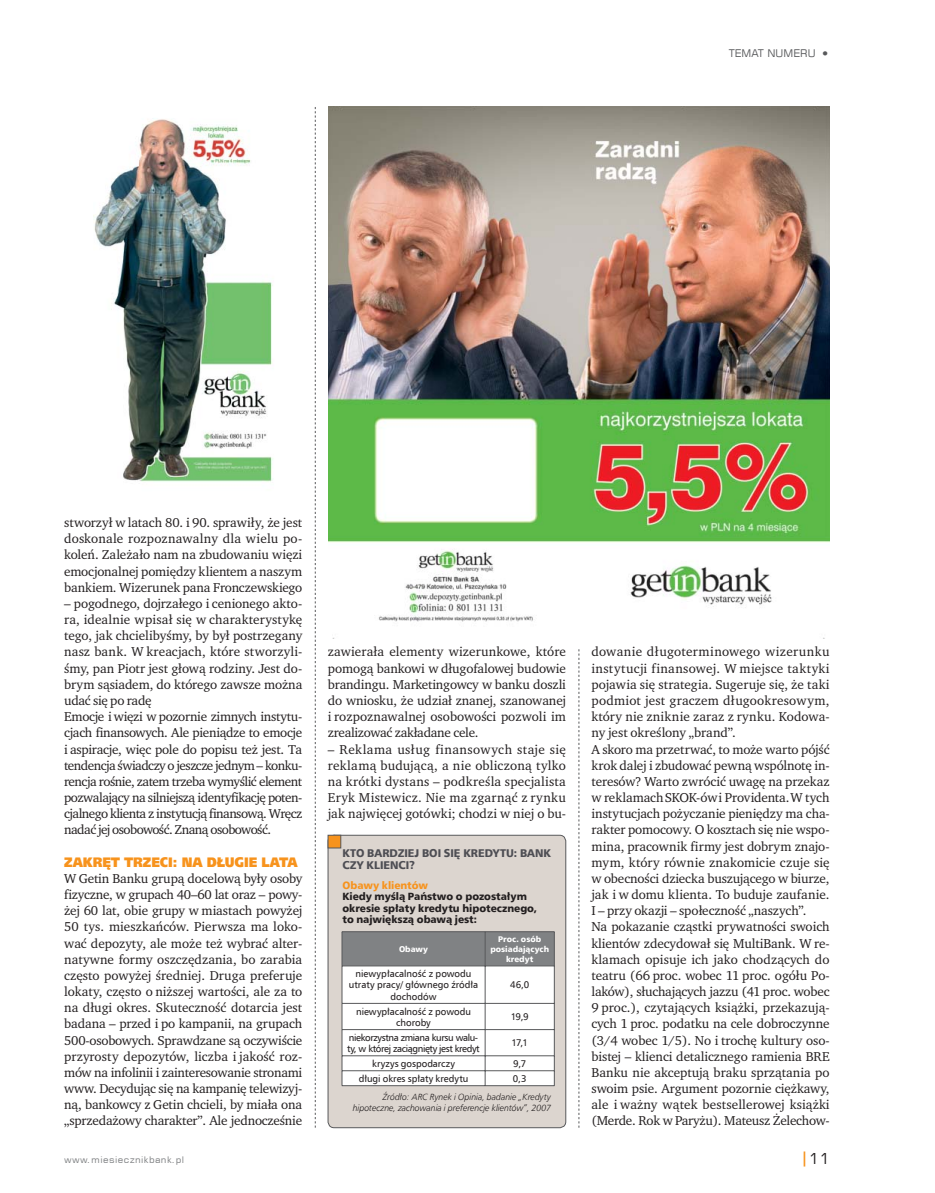
<style>
.page{position:relative;width:935px;height:1193px;background:#fff}
.page>*{position:absolute;margin:0;border:0;box-sizing:border-box;transform-origin:0 0}
.t1{font:15px "Square 721 EU";color:#231f20}
.t2{font:13.8px "Humnst 777 X Blk EU";letter-spacing:-.005em;color:#f7931d;scale:.9 1}
.t3{font:13.2px/16.2px "Charter Itc TCE";letter-spacing:-.005em;color:#231f20;text-align:justify}
.t4{font:11.25px/12.8px "Humnst 777 Blk EU";color:#4e4e54}
.t5{font:10.5px/11.2px "Humnst 777 Blk EU";letter-spacing:-.005em;color:#231f20}
.t6{font:10.5px "Square 721 EU";letter-spacing:.01em;color:#58595b}
.t7{font:9.75px/11.2px "Humnst 777 EU";letter-spacing:-.005em;color:#231f20;text-align:center}
.t8{font:9.75px/11.2px "Humnst 777 EU";letter-spacing:-.04em;color:#231f20}
.t9{font:italic 9px/10.5px "Humnst 777 Lt EU";letter-spacing:-.005em;color:#231f20;text-align:right}
.t10{font:9px "Square 721 EU";letter-spacing:.04em;color:#808284;scale:1.09 1}
.t11{font:8.25px/9.8px "Humnst 777 Blk EU";color:#fff;text-align:center}
.s1{font-size:15px}
.s2{color:#f7931d}
.s3{font-weight:700;color:#f7931d}
</style>
<div class="page">
<svg style="left:315px;top:107px;width:1px;height:1020px"></svg>
<svg style="left:579px;top:649px;width:1px;height:478px"></svg>
<img style="left:94px;top:118px;width:179px;height:364px">
<img style="left:328px;top:107px;width:501px;height:531px">
<div style="left:328px;top:835px;width:238px;height:292px;background:#dcd5cf;border-radius:6px"></div>
<div style="left:328px;top:835px;width:238px;height:292px;border:1px solid #58595b;border-radius:6px"></div>
<div style="left:328px;top:835px;width:13px;height:12px;background:#f7931d"></div>
<div style="left:328px;top:835px;width:13px;height:13px;border:1px solid #58595b"></div>
<svg style="left:342px;top:931px;width:213px;height:154px;background:#dbdbdc"></svg>
<hr style="left:342px;top:1085px;width:143px;height:1px;background:#58595b">
<hr style="left:485px;top:1085px;width:69px;height:1px;background:#58595b">
<p class="t6" style="left:729px;top:47px;width:102px">TEMAT NUMERU <span class="s1">•</span></p>
<p class="t3" style="left:64px;top:515px;width:240px">stworzył w latach 80. i 90. sprawiły, że jest doskonale rozpoznawalny dla wielu po&shy;koleń. Zależało nam na zbudowaniu więzi emocjonalnej pomiędzy klientem a naszym bankiem. Wizerunek pana Fronczewskiego</p>
<p class="t3" style="left:64px;top:596px;width:240px;text-align:left">– pogodnego, dojrzałego i cenionego akto&shy;ra, idealnie wpisał się w charakterystykę tego, jak chcielibyśmy, by był postrzegany nasz bank. W kreacjach, które stworzyli&shy;śmy, pan Piotr jest głową rodziny. Jest do&shy;brym sąsiadem, do którego zawsze można udać się po radę<br>Emocje i więzi w pozornie zimnych instytu&shy;cjach finansowych. Ale pieniądze to emocje i aspiracje, więc pole do popisu też jest. Ta tendencja świadczy o jeszcze jednym – konku&shy;rencja rośnie, zatem trzeba wymyślić element pozwalający na silniejszą identyfikację poten&shy;cjalnego klienta z instytucją finansową. Wręcz nadać jej osobowość. Znaną osobowość.</p>
<p class="t2" style="left:64px;top:852px;width:261px">ZAKRĘT TRZECI: NA DŁUGIE LATA</p>
<p class="t3" style="left:64px;top:871px;width:240px">W Getin Banku grupą docelową były osoby fizyczne, w grupach 40–60 lat oraz – powy&shy;żej 60 lat, obie grupy w miastach powyżej 50 tys. mieszkańców. Pierwsza ma loko&shy;wać depozyty, ale może też wybrać alter&shy;natywne formy oszczędzania, bo zarabia często powyżej średniej. Druga preferuje lokaty, często o niższej wartości, ale za to na długi okres. Skuteczność dotarcia jest badana – przed i po kampanii, na grupach 500-osobowych. Sprawdzane są oczywiście przyrosty depozytów, liczba i jakość roz&shy;mów na infolinii i zainteresowanie stronami www. Decydując się na kampanię telewizyj&shy;ną, bankowcy z Getin chcieli, by miała ona „sprzedażowy charakter”. Ale jednocześnie</p>
<p class="t3" style="left:328px;top:645px;width:240px">zawierała elementy wizerunkowe, które pomogą bankowi w długofalowej budowie brandingu. Marketingowcy w banku doszli do wniosku, że udział znanej, szanowanej i rozpoznawalnej osobowości pozwoli im zrealizować zakładane cele.</p>
<p class="t3" style="left:328px;top:742px;width:240px">– Reklama usług finansowych staje się reklamą budującą, a nie obliczoną tylko na krótki dystans – podkreśla specjalista Eryk Mistewicz. Nie ma zgarnąć z rynku jak najwięcej gotówki; chodzi w niej o bu-</p>
<p class="t4" style="left:342px;top:845px;width:210px">KTO BARDZIEJ BOI SIĘ KREDYTU: BANK<br>CZY KLIENCI?</p>
<p class="t5" style="left:342px;top:879px;width:196px"><span class="s2">Obawy klientów<br></span>Kiedy myślą Państwo o pozostałym okresie spłaty kredytu hipotecznego, to największą obawą jest:</p>
<p class="t11" style="left:399px;top:943px;width:31px">Obawy</p>
<p class="t11" style="left:490px;top:934px;width:60px">Proc. osób posiadających kredyt</p>
<p class="t7" style="left:349px;top:967px;width:131px">niewypłacalność z powodu utraty pracy/ głównego źródła dochodów</p>
<p class="t7" style="left:510px;top:978px;width:20px">46,0</p>
<p class="t7" style="left:356px;top:1005px;width:116px">niewypłacalność z powodu choroby</p>
<p class="t7" style="left:511px;top:1010px;width:20px">19,9</p>
<p class="t8" style="left:347px;top:1031px;width:134px">niekorzystna zmiana kursu walu&shy;ty, w której zaciągnięty jest kredyt</p>
<p class="t7" style="left:511px;top:1036px;width:18px">17,1</p>
<p class="t7" style="left:372px;top:1057px;width:84px">kryzys gospodarczy</p>
<p class="t7" style="left:513px;top:1057px;width:15px">9,7</p>
<p class="t7" style="left:359px;top:1072px;width:111px">długi okres spłaty kredytu</p>
<p class="t7" style="left:513px;top:1072px;width:15px">0,3</p>
<p class="t9" style="left:353px;top:1091px;width:200px">Źródło: ARC Rynek i Opinia, badanie „Kredyty hipoteczne, zachowania i preferencje klientów”, 2007</p>
<p class="t3" style="left:591px;top:645px;width:240px;text-align:left">dowanie długoterminowego wizerunku instytucji finansowej. W miejsce taktyki pojawia się strategia. Sugeruje się, że taki podmiot jest graczem długookresowym, który nie zniknie zaraz z rynku. Kodowa&shy;ny jest określony „brand”.<br>A skoro ma przetrwać, to może warto pójść krok dalej i zbudować pewną wspólnotę in&shy;teresów? Warto zwrócić uwagę na przekaz w reklamach SKOK-ów i Providenta. W tych instytucjach pożyczanie pieniędzy ma cha&shy;rakter pomocowy. O kosztach się nie wspo&shy;mina, pracownik firmy jest dobrym znajo&shy;mym, który równie znakomicie czuje się w obecności dziecka buszującego w biurze, jak i w domu klienta. To buduje zaufanie.<br>I – przy okazji – społeczność „naszych”.<br>Na pokazanie cząstki prywatności swoich klientów zdecydował się MultiBank. W re&shy;klamach opisuje ich jako chodzących do teatru (66 proc. wobec 11 proc. ogółu Po&shy;laków), słuchających jazzu (41 proc. wobec 9 proc.), czytających książki, przekazują&shy;cych 1 proc. podatku na cele dobroczynne (3/4 wobec 1/5). No i trochę kultury oso&shy;bistej – klienci detalicznego ramienia BRE Banku nie akceptują braku sprzątania po swoim psie. Argument pozornie ciężkawy, ale i ważny wątek bestsellerowej książki (Merde. Rok w Paryżu). Mateusz Żelechow-</p>
<p class="t10" style="left:64px;top:1153px;width:112px">www.miesiecznikbank.pl</p>
<p class="t1" style="left:801px;top:1149px;width:30px"><span class="s3">|</span>11</p>
</div>
